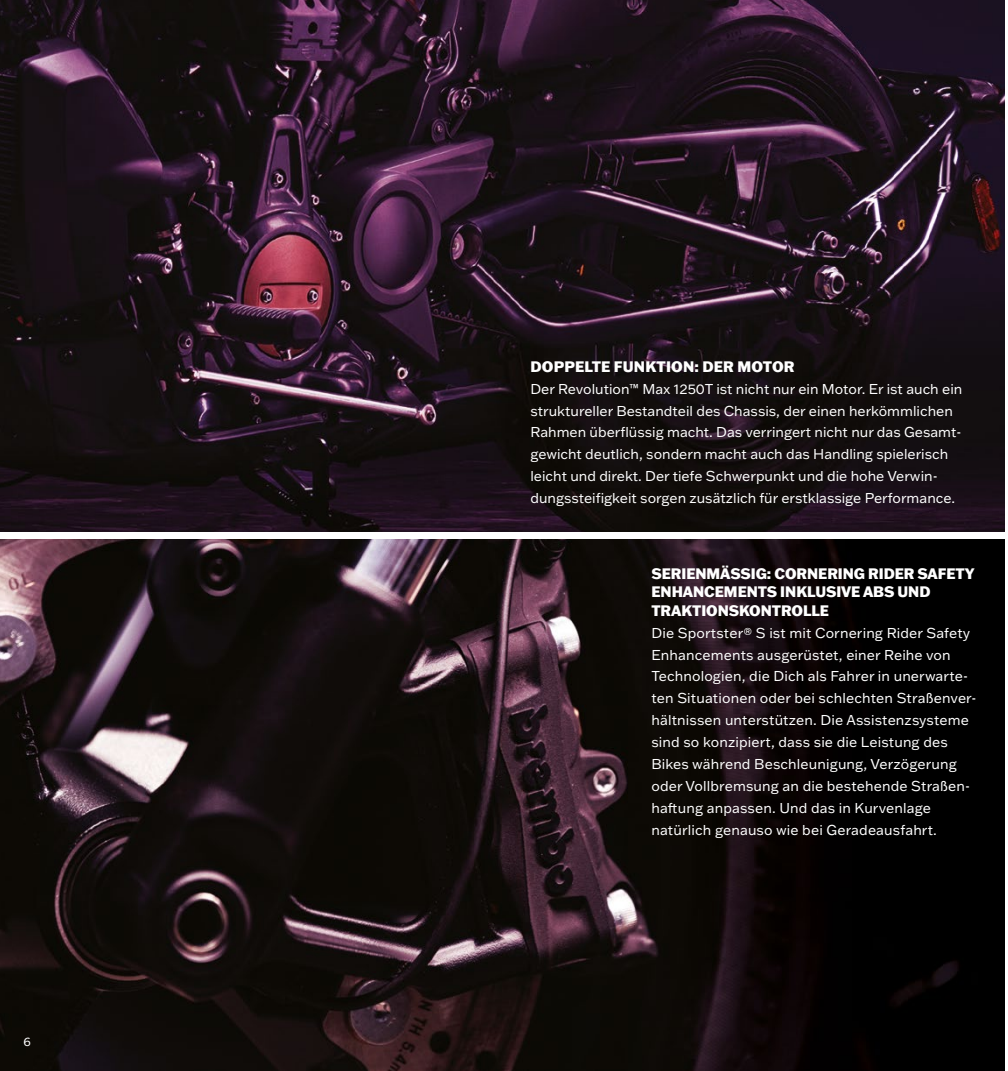
<style>
.page{position:relative;width:1008px;height:1071px;background:#fff}
.page>*{position:absolute;margin:0;border:0;box-sizing:border-box;transform-origin:0 0}
.t1{font:800 14.88px/18.4px "Franklin Gothic ATF";letter-spacing:-.005em;color:#fff}
.t2{font:14px/21.9px "Franklin Gothic ATF";color:#fff}
.t3{font:12.25px "Franklin Gothic ATF";color:#fff}
</style>
<div class="page">
<img style="left:0;top:539px;width:1004px;height:532px">
<img style="left:0;top:0;width:1004px;height:532px">
<p class="t3" style="left:24px;top:1034px;width:9px">6</p>
<p class="t1" style="left:530px;top:357px;width:266px">DOPPELTE FUNKTION: DER MOTOR</p>
<p class="t2" style="left:530px;top:377px;width:433px">Der Revolution™ Max 1250T ist nicht nur ein Motor. Er ist auch ein struktureller Bestandteil des Chassis, der einen herkömmlichen Rahmen überflüssig macht. Das verringert nicht nur das Gesamt&shy;gewicht deutlich, sondern macht auch das Handling spielerisch leicht und direkt. Der tiefe Schwerpunkt und die hohe Verwin&shy;dungssteifigkeit sorgen zusätzlich für erstklassige Performance.</p>
<p class="t1" style="left:651px;top:564px;width:325px">SERIENMÄSSIG: CORNERING RIDER SAFETY<br>ENHANCEMENTS INKLUSIVE ABS UND<br>TRAKTIONSKONTROLLE</p>
<p class="t2" style="left:651px;top:621px;width:327px">Die Sportster® S ist mit Cornering Rider Safety Enhancements ausgerüstet, einer Reihe von Technologien, die Dich als Fahrer in unerwarte&shy;ten Situationen oder bei schlechten Straßenver&shy;hältnissen unterstützen. Die Assistenzsysteme sind so konzipiert, dass sie die Leistung des Bikes während Beschleunigung, Verzögerung oder Vollbremsung an die bestehende Straßen&shy;haftung anpassen. Und das in Kurvenlage natürlich genauso wie bei Geradeausfahrt.</p>
</div>
